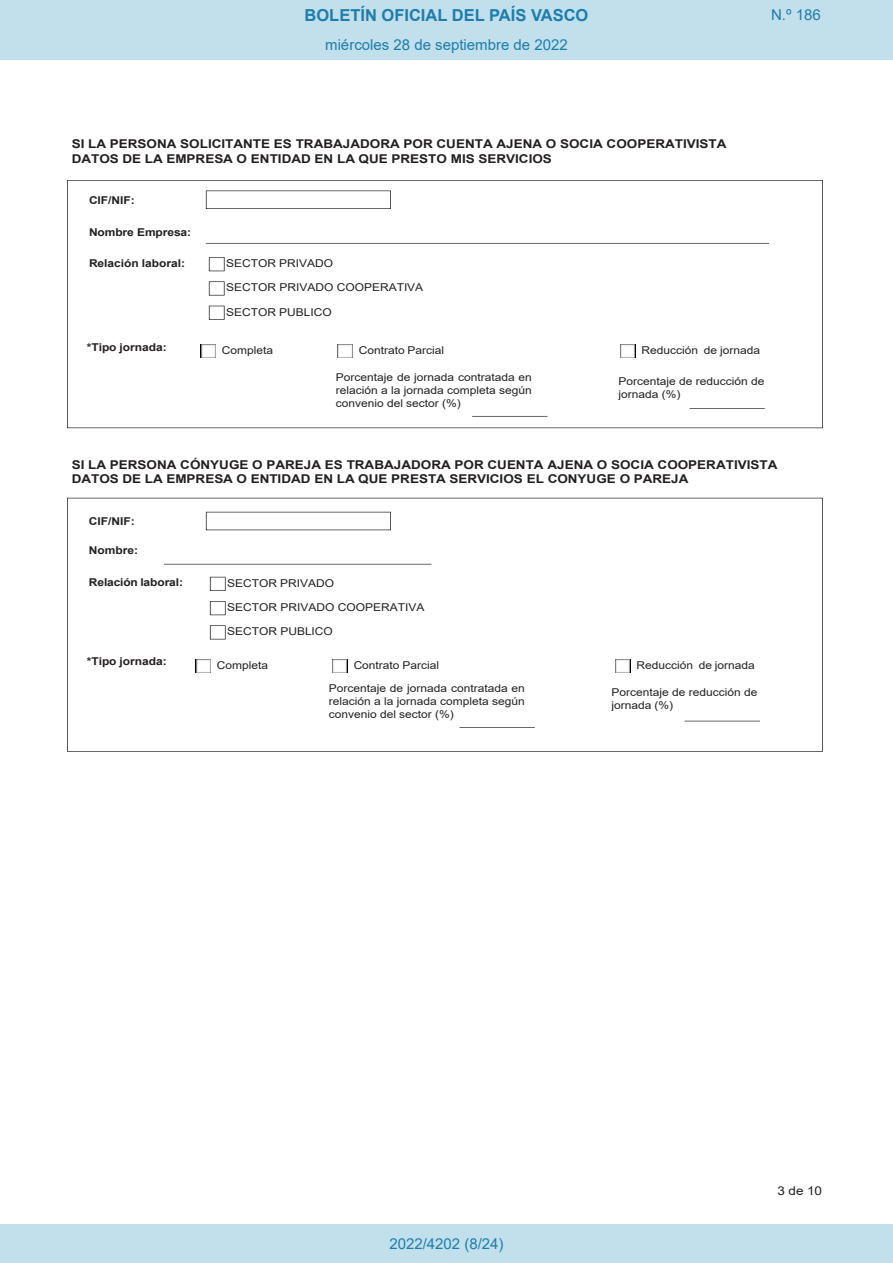
<style>
.page{position:relative;width:893px;height:1263px;background:#fff}
.page>*{position:absolute;margin:0;border:0;box-sizing:border-box;transform-origin:0 0}
.t1{font:700 16.5px "Arial";color:#1d7dad}
.t2{font:15px "Arial";color:#1d7dad}
.t3{font:700 12.15px/14.4px "Arial";color:#231f20;scale:1.11 1}
.t4{font:12.15px "Arial";color:#231f20;scale:1.11 1}
.t5{font:10.8px/12.9px "Arial";color:#231f20;text-align:justify;scale:1.11 1}
.t6{font:700 10.8px "Arial";color:#231f20;scale:1.11 1}
</style>
<div class="page">
<svg style="left:67px;top:180px;width:756px;height:248px"></svg>
<img style="left:201px;top:344px;width:15px;height:13px">
<img style="left:337px;top:344px;width:15px;height:13px">
<img style="left:620px;top:344px;width:15px;height:13px">
<hr style="left:472px;top:416px;width:75px;height:1px;background:#231f20">
<hr style="left:689px;top:408px;width:76px;height:1px;background:#231f20">
<svg style="left:67px;top:498px;width:756px;height:254px"></svg>
<img style="left:615px;top:659px;width:15px;height:13px">
<img style="left:332px;top:659px;width:15px;height:13px">
<img style="left:196px;top:659px;width:15px;height:13px">
<hr style="left:459px;top:727px;width:76px;height:1px;background:#231f20">
<hr style="left:685px;top:721px;width:75px;height:1px;background:#231f20">
<div style="left:0;top:0;width:893px;height:60px;background:#c2e0eb"></div>
<div style="left:0;top:1225px;width:893px;height:38px;background:#c2e0eb"></div>
<h1 class="t1" style="left:305px;top:3px;width:285px">BOLETÍN OFICIAL DEL PAÍS VASCO</h1>
<h2 class="t2" style="left:771px;top:5px;width:51px">N.º 186</h2>
<h2 class="t2" style="left:325px;top:35px;width:244px">miércoles 28 de septiembre de 2022</h2>
<p class="t3" style="left:72px;top:137px;width:591px">SI LA PERSONA SOLICITANTE ES TRABAJADORA POR CUENTA AJENA O SOCIA COOPERATIVISTA<br>DATOS DE LA EMPRESA O ENTIDAD EN LA QUE PRESTO MIS SERVICIOS</p>
<p class="t6" style="left:89px;top:193px;width:43px">CIF/NIF:</p>
<p class="t6" style="left:89px;top:225px;width:94px">Nombre Empresa:</p>
<p class="t6" style="left:89px;top:256px;width:88px">Relación laboral:</p>
<p class="t5" style="left:226px;top:257px;width:98px">SECTOR PRIVADO</p>
<p class="t5" style="left:226px;top:281px;width:179px">SECTOR PRIVADO COOPERATIVA</p>
<p class="t5" style="left:226px;top:305px;width:97px">SECTOR PUBLICO</p>
<p class="t6" style="left:87px;top:339px;width:74px">*Tipo jornada:</p>
<p class="t5" style="left:222px;top:343px;width:48px">Completa</p>
<p class="t5" style="left:359px;top:343px;width:78px">Contrato Parcial</p>
<p class="t5" style="left:641px;top:343px;width:108px">Reducción de jornada</p>
<p class="t5" style="left:336px;top:371px;width:178px">Porcentaje de jornada contratada en relación a la jornada completa según convenio del sector (%)</p>
<p class="t5" style="left:619px;top:374px;width:133px">Porcentaje de reducción de jornada (%)</p>
<p class="t3" style="left:72px;top:457px;width:637px">SI LA PERSONA CÓNYUGE O PAREJA ES TRABAJADORA POR CUENTA AJENA O SOCIA COOPERATIVISTA<br>DATOS DE LA EMPRESA O ENTIDAD EN LA QUE PRESTA SERVICIOS EL CONYUGE O PAREJA</p>
<p class="t6" style="left:89px;top:514px;width:43px">CIF/NIF:</p>
<p class="t6" style="left:89px;top:542px;width:46px">Nombre:</p>
<p class="t6" style="left:89px;top:575px;width:86px">Relación laboral:</p>
<p class="t5" style="left:227px;top:576px;width:98px">SECTOR PRIVADO</p>
<p class="t5" style="left:227px;top:601px;width:179px">SECTOR PRIVADO COOPERATIVA</p>
<p class="t5" style="left:227px;top:625px;width:97px">SECTOR PUBLICO</p>
<p class="t6" style="left:87px;top:653px;width:74px">*Tipo jornada:</p>
<p class="t5" style="left:217px;top:658px;width:48px">Completa</p>
<p class="t5" style="left:354px;top:658px;width:78px">Contrato Parcial</p>
<p class="t5" style="left:636px;top:658px;width:108px">Reducción de jornada</p>
<p class="t5" style="left:329px;top:682px;width:178px">Porcentaje de jornada contratada en relación a la jornada completa según convenio del sector (%)</p>
<p class="t5" style="left:611px;top:686px;width:133px">Porcentaje de reducción de jornada (%)</p>
<h2 class="t2" style="left:389px;top:1234px;width:116px">2022/4202 (8/24)</h2>
<p class="t4" style="left:778px;top:1182px;width:42px">3 de 10</p>
</div>
